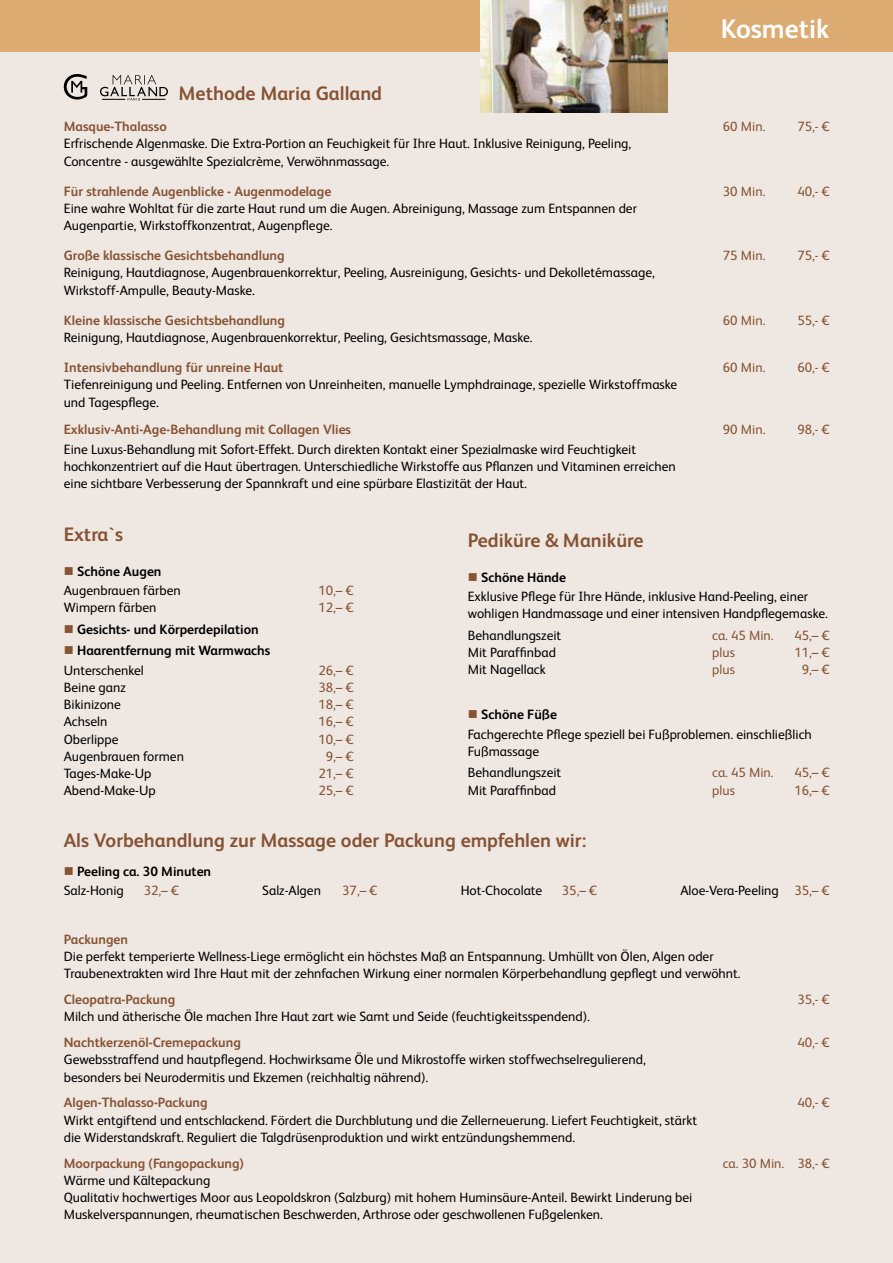
<style>
.page{position:relative;width:893px;height:1263px;background:#efe7e2}
.page>*{position:absolute;margin:0;border:0;box-sizing:border-box;transform-origin:0 0}
.t1{font:700 27px "FS Albert";color:#fff}
.t2{font:700 19.5px "FS Albert";color:#865333}
.t3{font:13.5px/17.2px "FS Albert";color:#000}
.t4{font:700 13.5px "FS Albert";color:#865333}
.t5{font:13.5px "FS Albert";color:#865333}
.t6{font:700 13.5px/19.4px "FS Albert";color:#000}
.s1{color:#865333}
.s2{font-weight:700}
.s3{font-weight:400}
</style>
<div class="page">
<div style="left:668px;top:0;width:225px;height:51px;background:#dcab72"></div>
<div style="left:0;top:0;width:480px;height:51px;background:#dcab72"></div>
<img style="left:480px;top:0;width:188px;height:113px">
<svg style="left:64px;top:74px;width:23px;height:25px"></svg>
<svg style="left:100px;top:75px;width:68px;height:26px"></svg>
<h2 class="t2" style="left:179px;top:80px;width:205px">Methode Maria Galland</h2>
<h1 class="t1" style="left:721px;top:10px;width:110px">Kosmetik</h1>
<p class="t4" style="left:64px;top:117px;width:104px">Masque-Thalasso</p>
<p class="t5" style="left:723px;top:118px;width:44px">60 Min.</p>
<p class="t5" style="left:797px;top:118px;width:33px">75,- €</p>
<p class="t3" style="left:64px;top:134px;width:569px">Erfrischende Algenmaske. Die Extra-Portion an Feuchigkeit für Ihre Haut. Inklusive Reinigung, Peeling,<br>Concentre - ausgewählte Spezialcrème, Verwöhnmassage.</p>
<p class="t4" style="left:64px;top:182px;width:269px">Für strahlende Augenblicke - Augenmodelage</p>
<p class="t5" style="left:723px;top:182px;width:44px">30 Min.</p>
<p class="t5" style="left:797px;top:182px;width:33px">40,- €</p>
<p class="t3" style="left:64px;top:199px;width:575px">Eine wahre Wohltat für die zarte Haut rund um die Augen. Abreinigung, Massage zum Entspannen der<br>Augenpartie, Wirkstoffkonzentrat, Augenpflege.</p>
<p class="t4" style="left:64px;top:246px;width:222px">Große klassische Gesichtsbehandlung</p>
<p class="t5" style="left:723px;top:247px;width:44px">75 Min.</p>
<p class="t5" style="left:797px;top:247px;width:33px">75,- €</p>
<p class="t3" style="left:64px;top:264px;width:593px">Reinigung, Hautdiagnose, Augenbrauenkorrektur, Peeling, Ausreinigung, Gesichts- und Dekolletémassage,<br>Wirkstoff-Ampulle, Beauty-Maske.</p>
<p class="t4" style="left:64px;top:311px;width:223px">Kleine klassische Gesichtsbehandlung</p>
<p class="t5" style="left:723px;top:311px;width:44px">60 Min.</p>
<p class="t5" style="left:797px;top:311px;width:33px">55,- €</p>
<p class="t3" style="left:64px;top:328px;width:470px">Reinigung, Hautdiagnose, Augenbrauenkorrektur, Peeling, Gesichtsmassage, Maske.</p>
<p class="t4" style="left:64px;top:358px;width:221px">Intensivbehandlung für unreine Haut</p>
<p class="t5" style="left:723px;top:358px;width:44px">60 Min.</p>
<p class="t5" style="left:797px;top:358px;width:33px">60,- €</p>
<p class="t3" style="left:64px;top:375px;width:615px">Tiefenreinigung und Peeling. Entfernen von Unreinheiten, manuelle Lymphdrainage, spezielle Wirkstoffmaske und Tagespflege.</p>
<p class="t4" style="left:64px;top:420px;width:289px">Exklusiv-Anti-Age-Behandlung mit Collagen Vlies</p>
<p class="t5" style="left:723px;top:420px;width:44px">90 Min.</p>
<p class="t5" style="left:797px;top:420px;width:33px">98,- €</p>
<p class="t3" style="left:64px;top:440px;width:613px">Eine Luxus-Behandlung mit Sofort-Effekt. Durch direkten Kontakt einer Spezialmaske wird Feuchtigkeit hochkonzentriert auf die Haut übertragen. Unterschiedliche Wirkstoffe aus Pflanzen und Vitaminen erreichen eine sichtbare Verbesserung der Spannkraft und eine spürbare Elastizität der Haut.</p>
<h2 class="t2" style="left:64px;top:521px;width:61px">Extra`s</h2>
<p class="t3" style="left:64px;top:560px;width:118px;line-height:19.4px"><span class="s1">■</span> <span class="s2">Schöne Augen<br></span>Augenbrauen färben</p>
<p class="t5" style="left:318px;top:581px;width:36px">10,– €</p>
<p class="t3" style="left:64px;top:598px;width:94px">Wimpern färben</p>
<p class="t5" style="left:318px;top:599px;width:36px">12,– €</p>
<p class="t6" style="left:64px;top:619px;width:196px"><span class="s1">■</span> Gesichts- und Körperdepilation</p>
<p class="t6" style="left:64px;top:640px;width:208px"><span class="s1">■</span> Haarentfernung mit Warmwachs<br><span class="s3">Unterschenkel</span></p>
<p class="t5" style="left:318px;top:661px;width:36px">26,– €</p>
<p class="t3" style="left:64px;top:678px;width:63px">Beine ganz</p>
<p class="t5" style="left:318px;top:678px;width:36px">38,– €</p>
<p class="t3" style="left:64px;top:695px;width:59px">Bikinizone</p>
<p class="t5" style="left:318px;top:695px;width:36px">18,– €</p>
<p class="t3" style="left:64px;top:712px;width:45px">Achseln</p>
<p class="t5" style="left:318px;top:713px;width:36px">16,– €</p>
<p class="t3" style="left:64px;top:730px;width:56px">Oberlippe</p>
<p class="t5" style="left:318px;top:730px;width:36px">10,– €</p>
<p class="t3" style="left:64px;top:747px;width:122px">Augenbrauen formen</p>
<p class="t5" style="left:326px;top:747px;width:29px">9,– €</p>
<p class="t3" style="left:64px;top:764px;width:89px">Tages-Make-Up</p>
<p class="t5" style="left:318px;top:764px;width:36px">21,– €</p>
<p class="t3" style="left:64px;top:781px;width:93px">Abend-Make-Up</p>
<p class="t5" style="left:318px;top:782px;width:36px">25,– €</p>
<h2 class="t2" style="left:468px;top:527px;width:177px">Pediküre &amp; Maniküre</h2>
<p class="t3" style="left:468px;top:567px;width:342px;line-height:19.4px"><span class="s1">■</span> <span class="s2">Schöne Hände<br></span>Exklusive Pflege für Ihre Hände, inklusive Hand-Peeling, einer</p>
<p class="t3" style="left:468px;top:602px;width:362px;line-height:21.5px">wohligen Handmassage und einer intensiven Handpflegemaske.<br>Behandlungszeit</p>
<p class="t5" style="left:712px;top:626px;width:63px">ca. 45 Min.</p>
<p class="t5" style="left:794px;top:626px;width:36px">45,– €</p>
<p class="t3" style="left:468px;top:643px;width:90px">Mit Paraffinbad</p>
<p class="t5" style="left:712px;top:643px;width:24px">plus</p>
<p class="t5" style="left:794px;top:643px;width:36px">11,– €</p>
<p class="t3" style="left:468px;top:660px;width:80px">Mit Nagellack</p>
<p class="t5" style="left:712px;top:661px;width:24px">plus</p>
<p class="t5" style="left:802px;top:661px;width:29px">9,– €</p>
<p class="t3" style="left:468px;top:704px;width:346px;line-height:19.4px"><span class="s1">■</span> <span class="s2">Schöne Füße<br></span>Fachgerechte Pflege speziell bei Fußproblemen. einschließlich</p>
<p class="t3" style="left:468px;top:740px;width:95px;line-height:21.5px">Fußmassage<br>Behandlungszeit</p>
<p class="t5" style="left:712px;top:764px;width:63px">ca. 45 Min.</p>
<p class="t5" style="left:794px;top:764px;width:36px">45,– €</p>
<p class="t3" style="left:468px;top:781px;width:90px">Mit Paraffinbad</p>
<p class="t5" style="left:712px;top:781px;width:24px">plus</p>
<p class="t5" style="left:794px;top:781px;width:36px">16,– €</p>
<h2 class="t2" style="left:64px;top:827px;width:524px">Als Vorbehandlung zur Massage oder Packung empfehlen wir:</h2>
<p class="t3" style="left:64px;top:881px;width:62px">Salz-Honig</p>
<p class="t5" style="left:144px;top:881px;width:36px">32,– €</p>
<p class="t3" style="left:262px;top:881px;width:60px">Salz-Algen</p>
<p class="t5" style="left:342px;top:881px;width:36px">37,– €</p>
<p class="t3" style="left:461px;top:881px;width:83px">Hot-Chocolate</p>
<p class="t5" style="left:562px;top:881px;width:36px">35,– €</p>
<p class="t3" style="left:680px;top:881px;width:150px">Aloe-Vera-Peeling <span class="s1">35,– €</span></p>
<p class="t6" style="left:64px;top:861px;width:149px"><span class="s1">■</span> Peeling ca. 30 Minuten</p>
<p class="t4" style="left:64px;top:930px;width:66px">Packungen</p>
<p class="t3" style="left:64px;top:947px;width:678px">Die perfekt temperierte Wellness-Liege ermöglicht ein höchstes Maß an Entspannung. Umhüllt von Ölen, Algen oder<br>Traubenextrakten wird Ihre Haut mit der zehnfachen Wirkung einer normalen Körperbehandlung gepflegt und verwöhnt.</p>
<p class="t4" style="left:64px;top:990px;width:113px">Cleopatra-Packung</p>
<p class="t5" style="left:797px;top:990px;width:33px">35,- €</p>
<p class="t3" style="left:64px;top:1007px;width:528px">Milch und ätherische Öle machen Ihre Haut zart wie Samt und Seide (feuchtigkeitsspendend).</p>
<p class="t4" style="left:64px;top:1033px;width:179px">Nachtkerzenöl-Cremepackung</p>
<p class="t5" style="left:797px;top:1033px;width:33px">40,- €</p>
<p class="t3" style="left:64px;top:1050px;width:583px">Gewebsstraffend und hautpflegend. Hochwirksame Öle und Mikrostoffe wirken stoffwechselregulierend, besonders bei Neurodermitis und Ekzemen (reichhaltig nährend).</p>
<p class="t4" style="left:64px;top:1093px;width:145px">Algen-Thalasso-Packung</p>
<p class="t5" style="left:797px;top:1094px;width:33px">40,- €</p>
<p class="t3" style="left:64px;top:1111px;width:635px">Wirkt entgiftend und entschlackend. Fördert die Durchblutung und die Zellerneuerung. Liefert Feuchtigkeit, stärkt die Widerstandskraft. Reguliert die Talgdrüsenproduktion und wirkt entzündungshemmend.</p>
<p class="t4" style="left:64px;top:1154px;width:182px">Moorpackung (Fangopackung)</p>
<p class="t5" style="left:723px;top:1154px;width:108px">ca. 30 Min. 38,- €</p>
<p class="t3" style="left:64px;top:1171px;width:630px">Wärme und Kältepackung<br>Qualitativ hochwertiges Moor aus Leopoldskron (Salzburg) mit hohem Huminsäure-Anteil. Bewirkt Linderung bei<br>Muskelverspannungen, rheumatischen Beschwerden, Arthrose oder geschwollenen Fußgelenken.</p>
</div>
